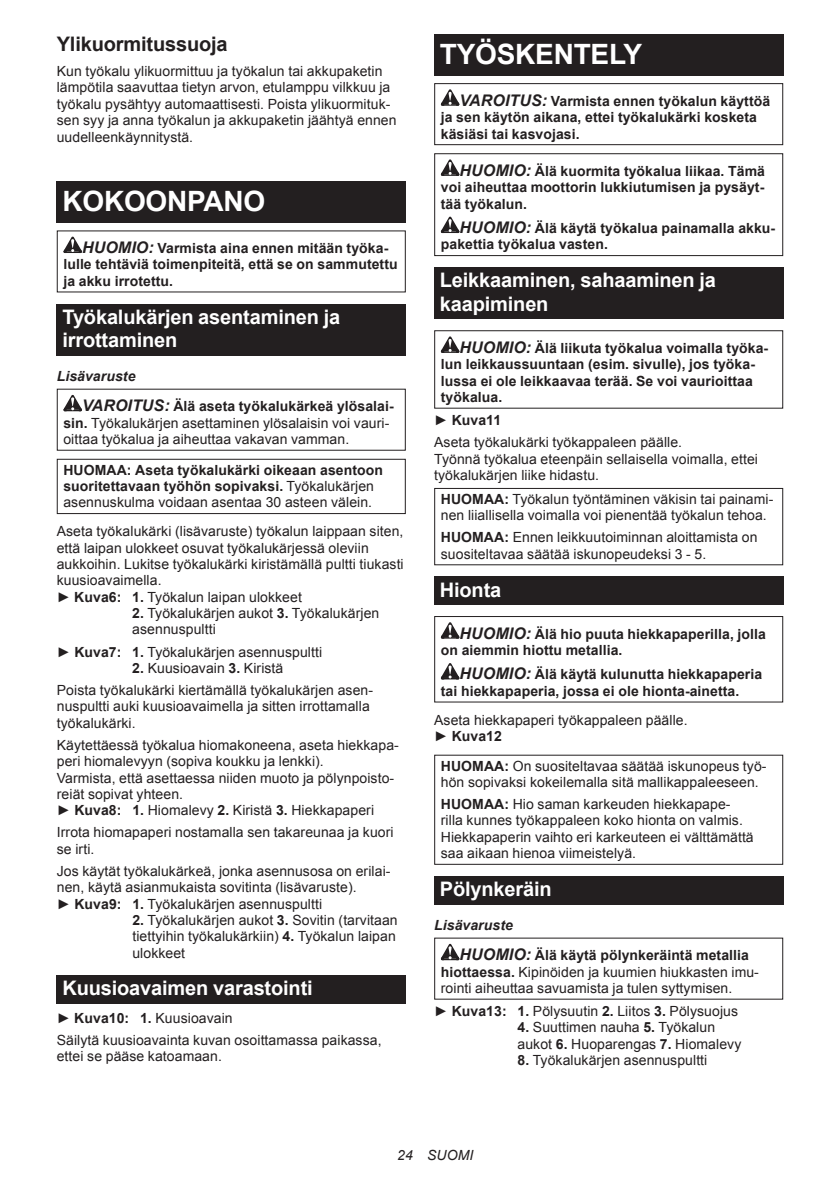
<style>
.page{position:relative;width:840px;height:1191px;background:#fff}
.page>*{position:absolute;margin:0;border:0;box-sizing:border-box;transform-origin:0 0}
.t1{font:700 28px "Arial";letter-spacing:-.01em;color:#fff}
.t2{font:700 20px/23.4px "Arial";letter-spacing:-.01em;color:#fff}
.t3{font:700 20px "Arial";letter-spacing:-.01em;color:#231f20}
.t4{font:14px/16.4px "Arial";letter-spacing:.005em;color:#231f20}
.t5{font:700 14px/16.4px "Arial";letter-spacing:.005em;color:#231f20}
.t6{font:italic 14px "Arial";letter-spacing:.005em;color:#231f20}
.s1{font-style:italic;font-size:16px}
.s2{font-style:italic}
.s3{font-weight:700}
.s4{font-weight:400}
</style>
<div class="page">
<div style="left:57px;top:181px;width:348px;height:41px;background:#231f20"></div>
<svg style="left:63px;top:237px;width:19px;height:16px"></svg>
<div style="left:57px;top:304px;width:348px;height:52px;background:#231f20"></div>
<svg style="left:63px;top:395px;width:19px;height:16px"></svg>
<div style="left:57px;top:459px;width:348px;height:55px;border:1px solid #231f20"></div>
<div style="left:57px;top:974px;width:348px;height:29px;background:#231f20"></div>
<div style="left:434px;top:34px;width:348px;height:41px;background:#231f20"></div>
<svg style="left:440px;top:89px;width:19px;height:17px"></svg>
<div style="left:434px;top:83px;width:348px;height:62px;border:1px solid #231f20"></div>
<svg style="left:440px;top:159px;width:19px;height:17px"></svg>
<svg style="left:440px;top:217px;width:19px;height:16px"></svg>
<div style="left:434px;top:153px;width:348px;height:103px;border:1px solid #231f20"></div>
<div style="left:434px;top:267px;width:348px;height:52px;background:#231f20"></div>
<svg style="left:440px;top:336px;width:19px;height:17px"></svg>
<div style="left:434px;top:330px;width:348px;height:79px;border:1px solid #231f20"></div>
<div style="left:434px;top:488px;width:348px;height:77px;border:1px solid #231f20"></div>
<div style="left:434px;top:576px;width:348px;height:29px;background:#231f20"></div>
<svg style="left:440px;top:622px;width:19px;height:16px"></svg>
<svg style="left:440px;top:663px;width:19px;height:16px"></svg>
<div style="left:434px;top:616px;width:348px;height:86px;border:1px solid #231f20"></div>
<div style="left:434px;top:876px;width:348px;height:28px;background:#231f20"></div>
<svg style="left:440px;top:943px;width:19px;height:17px"></svg>
<h2 class="t3" style="left:57px;top:31px;width:172px">Ylikuormitussuoja</h2>
<p class="t4" style="left:57px;top:63px;width:341px">Kun työkalu ylikuormittuu ja työkalun tai akkupaketin lämpötila saavuttaa tietyn arvon, etulamppu vilkkuu ja työkalu pysähtyy automaattisesti. Poista ylikuormituk&shy;sen syy ja anna työkalun ja akkupaketin jäähtyä ennen uudelleenkäynnitystä.</p>
<h1 class="t1" style="left:62px;top:182px;width:204px">KOKOONPANO</h1>
<p class="t5" style="left:63px;top:240px;width:335px;text-indent:19px"><span class="s1">HUOMIO:</span> Varmista aina ennen mitään työka&shy;lulle tehtäviä toimenpiteitä, että se on sammutettu ja akku irrotettu.</p>
<h2 class="t2" style="left:62px;top:306px;width:279px">Työkalukärjen asentaminen ja irrottaminen</h2>
<p class="t5" style="left:82px;top:361px;width:313px;line-height:30.6px;text-indent:-25px"><span class="s2">Lisävaruste<br></span><span class="s1">VAROITUS:</span> Älä aseta työkalukärkeä ylösalai-</p>
<p class="t4" style="left:63px;top:415px;width:327px"><span class="s3">sin.</span> Työkalukärjen asettaminen ylösalaisin voi vauri&shy;oittaa työkalua ja aiheuttaa vakavan vamman.</p>
<p class="t5" style="left:63px;top:462px;width:321px">HUOMAA: Aseta työkalukärki oikeaan asentoon suoritettavaan työhön sopivaksi. <span class="s4">Työkalukärjen asennuskulma voidaan asentaa 30 asteen välein.</span></p>
<p class="t4" style="left:57px;top:523px;width:348px">Aseta työkalukärki (lisävaruste) työkalun laippaan siten, että laipan ulokkeet osuvat työkalukärjessä oleviin aukkoihin. Lukitse työkalukärki kiristämällä pultti tiukasti kuusioavaimella.<br>► <span class="s3">Kuva6: 1.</span> Työkalun laipan ulokkeet</p>
<p class="t4" style="left:132px;top:605px;width:248px"><span class="s3">2.</span> Työkalukärjen aukot <span class="s3">3.</span> Työkalukärjen asennuspultti</p>
<p class="t4" style="left:57px;top:643px;width:267px">► <span class="s3">Kuva7: 1.</span> Työkalukärjen asennuspultti</p>
<p class="t4" style="left:57px;top:657px;width:317px;line-height:22px;text-indent:75px"><span class="s3">2.</span> Kuusioavain <span class="s3">3.</span> Kiristä<br>Poista työkalukärki kiertämällä työkalukärjen asen-</p>
<p class="t4" style="left:57px;top:698px;width:314px">nuspultti auki kuusioavaimella ja sitten irrottamalla työkalukärki.</p>
<p class="t4" style="left:57px;top:737px;width:343px">Käytettäessä työkalua hiomakoneena, aseta hiekkapa&shy;peri hiomalevyyn (sopiva koukku ja lenkki).<br>Varmista, että asettaessa niiden muoto ja pölynpoisto&shy;reiät sopivat yhteen.<br>► <span class="s3">Kuva8: 1.</span> Hiomalevy <span class="s3">2.</span> Kiristä <span class="s3">3.</span> Hiekkapaperi</p>
<p class="t4" style="left:57px;top:824px;width:338px">Irrota hiomapaperi nostamalla sen takareunaa ja kuori se irti.</p>
<p class="t4" style="left:57px;top:863px;width:335px">Jos käytät työkalukärkeä, jonka asennusosa on erilai&shy;nen, käytä asianmukaista sovitinta (lisävaruste).<br>► <span class="s3">Kuva9: 1.</span> Työkalukärjen asennuspultti</p>
<p class="t4" style="left:132px;top:912px;width:267px"><span class="s3">2.</span> Työkalukärjen aukot <span class="s3">3.</span> Sovitin (tarvitaan tiettyihin työkalukärkiin) <span class="s3">4.</span> Työkalun laipan ulokkeet</p>
<h2 class="t2" style="left:62px;top:976px;width:252px">Kuusioavaimen varastointi</h2>
<p class="t4" style="left:57px;top:1006px;width:326px;line-height:22px">► <span class="s3">Kuva10: 1.</span> Kuusioavain<br>Säilytä kuusioavainta kuvan osoittamassa paikassa,</p>
<p class="t4" style="left:57px;top:1048px;width:167px">ettei se pääse katoamaan.</p>
<h1 class="t1" style="left:439px;top:35px;width:204px">TYÖSKENTELY</h1>
<p class="t5" style="left:440px;top:93px;width:330px;text-indent:19px"><span class="s1">VAROITUS:</span> Varmista ennen työkalun käyttöä ja sen käytön aikana, ettei työkalukärki kosketa käsiäsi tai kasvojasi.</p>
<p class="t5" style="left:440px;top:163px;width:325px;text-align:justify;text-indent:19px"><span class="s1">HUOMIO:</span> Älä kuormita työkalua liikaa. Tämä voi aiheuttaa moottorin lukkiutumisen ja pysäyt&shy;tää työkalun.</p>
<p class="t5" style="left:440px;top:220px;width:335px;text-indent:19px"><span class="s1">HUOMIO:</span> Älä käytä työkalua painamalla akku&shy;pakettia työkalua vasten.</p>
<h2 class="t2" style="left:439px;top:269px;width:277px">Leikkaaminen, sahaaminen ja kaapiminen</h2>
<p class="t5" style="left:440px;top:340px;width:329px;text-indent:19px"><span class="s1">HUOMIO:</span> Älä liikuta työkalua voimalla työka&shy;lun leikkaussuuntaan (esim. sivulle), jos työka&shy;lussa ei ole leikkaavaa terää. Se voi vaurioittaa työkalua.</p>
<p class="t4" style="left:434px;top:409px;width:249px;line-height:22px">► <span class="s3">Kuva11<br></span>Aseta työkalukärki työkappaleen päälle.</p>
<p class="t4" style="left:434px;top:450px;width:325px">Työnnä työkalua eteenpäin sellaisella voimalla, ettei työkalukärjen liike hidastu.</p>
<p class="t4" style="left:440px;top:491px;width:334px"><span class="s3">HUOMAA:</span> Työkalun työntäminen väkisin tai painami&shy;nen liiallisella voimalla voi pienentää työkalun tehoa.</p>
<p class="t4" style="left:440px;top:529px;width:318px"><span class="s3">HUOMAA:</span> Ennen leikkuutoiminnan aloittamista on suositeltavaa säätää iskunopeudeksi 3 - 5.</p>
<h2 class="t2" style="left:439px;top:578px;width:63px">Hionta</h2>
<p class="t5" style="left:440px;top:626px;width:326px;text-indent:19px"><span class="s1">HUOMIO:</span> Älä hio puuta hiekkapaperilla, jolla on aiemmin hiottu metallia.</p>
<p class="t5" style="left:440px;top:667px;width:323px;text-indent:19px"><span class="s1">HUOMIO:</span> Älä käytä kulunutta hiekkapaperia tai hiekkapaperia, jossa ei ole hionta-ainetta.</p>
<p class="t4" style="left:434px;top:711px;width:255px">Aseta hiekkapaperi työkappaleen päälle. ► <span class="s3">Kuva12</span></p>
<p class="t4" style="left:440px;top:757px;width:327px"><span class="s3">HUOMAA:</span> On suositeltavaa säätää iskunopeus työ&shy;hön sopivaksi kokeilemalla sitä mallikappaleeseen.</p>
<p class="t4" style="left:440px;top:796px;width:314px"><span class="s3">HUOMAA:</span> Hio saman karkeuden hiekkapape&shy;rilla kunnes työkappaleen koko hionta on valmis.<br>Hiekkapaperin vaihto eri karkeuteen ei välttämättä saa aikaan hienoa viimeistelyä.</p>
<h2 class="t2" style="left:439px;top:878px;width:113px">Pölynkeräin</h2>
<p class="t5" style="left:459px;top:909px;width:291px;line-height:30.6px;text-indent:-25px"><span class="s2">Lisävaruste<br></span><span class="s1">HUOMIO:</span> Älä käytä pölynkeräintä metallia</p>
<p class="t4" style="left:440px;top:963px;width:319px"><span class="s3">hiottaessa.</span> Kipinöiden ja kuumien hiukkasten imu&shy;rointi aiheuttaa savuamista ja tulen syttymisen.</p>
<p class="t4" style="left:434px;top:1003px;width:305px">► <span class="s3">Kuva13: 1.</span> Pölysuutin <span class="s3">2.</span> Liitos <span class="s3">3.</span> Pölysuojus</p>
<p class="t4" style="left:517px;top:1019px;width:225px"><span class="s3">4.</span> Suuttimen nauha <span class="s3">5.</span> Työkalun aukot <span class="s3">6.</span> Huoparengas <span class="s3">7.</span> Hiomalevy</p>
<p class="t4" style="left:517px;top:1052px;width:191px"><span class="s3">8.</span> Työkalukärjen asennuspultti</p>
<p class="t6" style="left:397px;top:1146px;width:78px">24 SUOMI</p>
</div>
